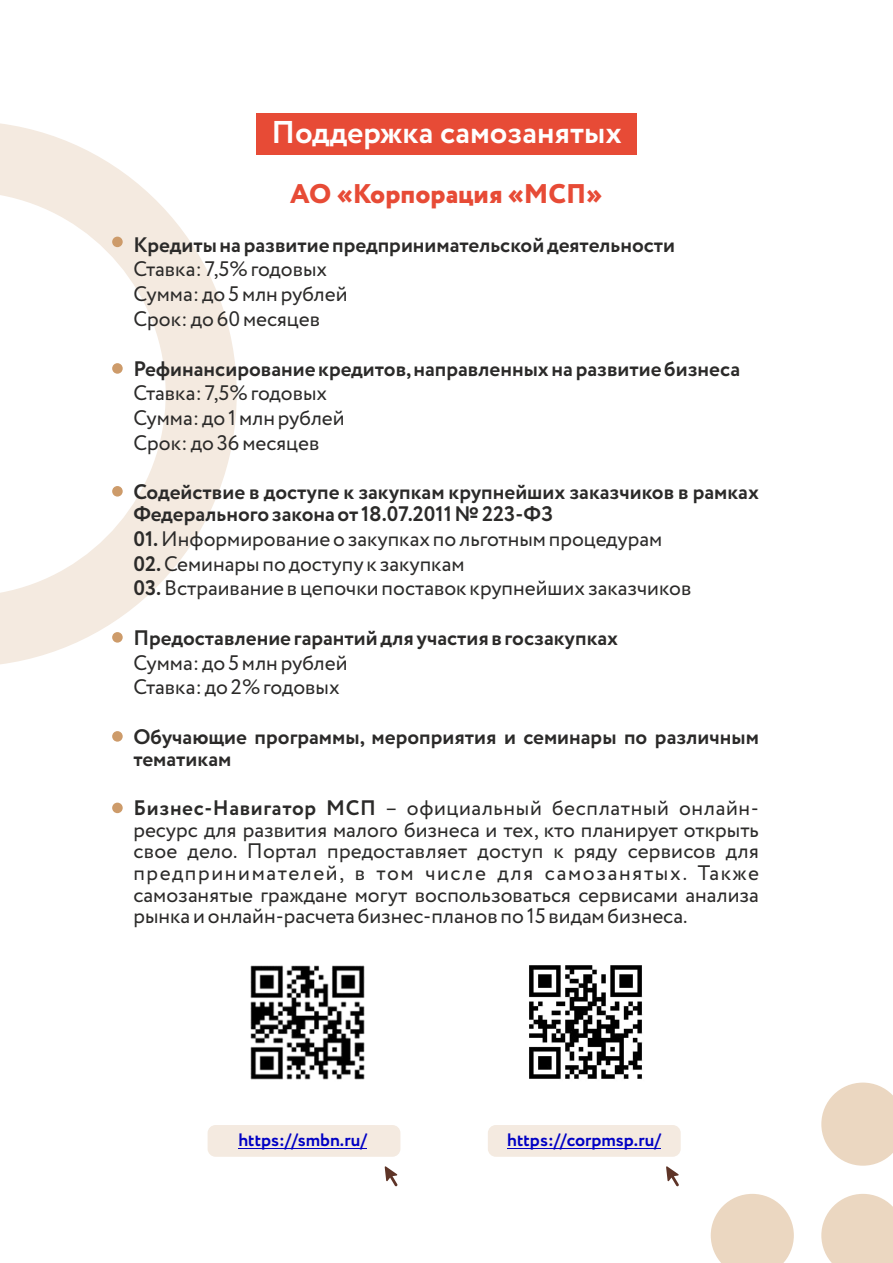
<style>
.page{position:relative;width:893px;height:1263px;background:#fff}
.page>*{position:absolute;margin:0;border:0;box-sizing:border-box;transform-origin:0 0}
.t1{font:700 31.5px "Circe";color:#fefefe}
.t2{font:800 27px "Circe";color:#e74b36}
.t3{font:21px/24.8px "Circe";color:#2b2a29}
.t4{font:700 21px/21.6px "Circe";color:#2b2a29}
.t5{font:700 18px "Circe";color:#0000c4}
.s1{font-weight:700}
</style>
<div class="page">
<div style="left:208px;top:1125px;width:192px;height:32px;background:#f4eae0;border-radius:8px"></div>
<svg style="left:0;top:123px;width:237px;height:541px"></svg>
<svg style="left:821px;top:1082px;width:72px;height:84px"></svg>
<svg style="left:821px;top:1194px;width:72px;height:69px;background:#eddbc8"></svg>
<svg style="left:711px;top:1194px;width:83px;height:69px"></svg>
<hr style="left:238px;top:1148px;width:129px;height:1px;background:#0000c4">
<svg style="left:385px;top:1166px;width:13px;height:20px"></svg>
<img style="left:250px;top:965px;width:115px;height:115px">
<div style="left:112px;top:237px;width:11px;height:10px;background:#cd9b6a;border-radius:50%"></div>
<div style="left:112px;top:363px;width:11px;height:11px;background:#cd9b6a;border-radius:50%"></div>
<div style="left:112px;top:486px;width:11px;height:11px;background:#cd9b6a;border-radius:50%"></div>
<div style="left:112px;top:632px;width:11px;height:11px;background:#cd9b6a;border-radius:50%"></div>
<div style="left:112px;top:731px;width:11px;height:11px;background:#cd9b6a;border-radius:50%"></div>
<div style="left:112px;top:803px;width:11px;height:10px;background:#cd9b6a;border-radius:50%"></div>
<div style="left:256px;top:113px;width:381px;height:41px;background:#e74b36"></div>
<img style="left:529px;top:965px;width:114px;height:115px">
<div style="left:488px;top:1125px;width:193px;height:32px;background:#f4eae0;border-radius:8px"></div>
<hr style="left:507px;top:1148px;width:154px;height:1px;background:#0000c4">
<svg style="left:666px;top:1166px;width:13px;height:20px"></svg>
<h1 class="t1" style="left:271px;top:119px;width:352px">Поддержка самозанятых</h1>
<p class="t2" style="left:290px;top:182px;width:314px">АО «Корпорация «МСП»</p>
<p class="t4" style="left:133px;top:235px;width:543px">Кредиты на развитие предпринимательской деятельности</p>
<p class="t3" style="left:133px;top:258px;width:216px">Ставка: 7,5% годовых<br>Сумма: до 5 млн рублей<br>Срок: до 60 месяцев</p>
<p class="t4" style="left:133px;top:359px;width:608px">Рефинансирование кредитов,направленных на развитие бизнеса</p>
<p class="t3" style="left:133px;top:382px;width:213px">Ставка: 7,5% годовых<br>Сумма: до 1 млн рублей<br>Срок: до 36 месяцев</p>
<p class="t4" style="left:133px;top:483px;width:627px">Содействие в доступе к закупкам крупнейших заказчиков в рамках<br>Федерального закона от 18.07.2011 № 223-ФЗ</p>
<p class="t3" style="left:133px;top:528px;width:559px"><span class="s1">01.</span>Информирование о закупках по льготным процедурам<br><span class="s1">02.</span>Семинары по доступу к закупкам<br><span class="s1">03.</span>Встраивание в цепочки поставок крупнейших заказчиков</p>
<p class="t4" style="left:133px;top:628px;width:486px">Предоставление гарантий для участия в госзакупках</p>
<p class="t3" style="left:133px;top:651px;width:216px">Сумма: до 5 млн рублей<br>Ставка: до 2% годовых</p>
<p class="t4" style="left:133px;top:727px;width:627px">Обучающие программы, мероприятия и семинары по различным тематикам</p>
<p class="t3" style="left:133px;top:798px;width:627px;line-height:21.6px;text-align:justify"><span class="s1">Бизнес-Навигатор МСП</span> – официальный бесплатный онлайн&shy;ресурс для развития малого бизнеса и тех, кто планирует открыть свое дело. Портал предоставляет доступ к ряду сервисов для предпринимателей, в том числе для самозанятых. Также самозанятые граждане могут воспользоваться сервисами анализа рынка и онлайн-расчета бизнес-планов по 15 видам бизнеса.</p>
<p class="t5" style="left:238px;top:1132px;width:130px">https://smbn.ru/</p>
<p class="t5" style="left:507px;top:1132px;width:155px">https://corpmsp.ru/</p>
</div>
